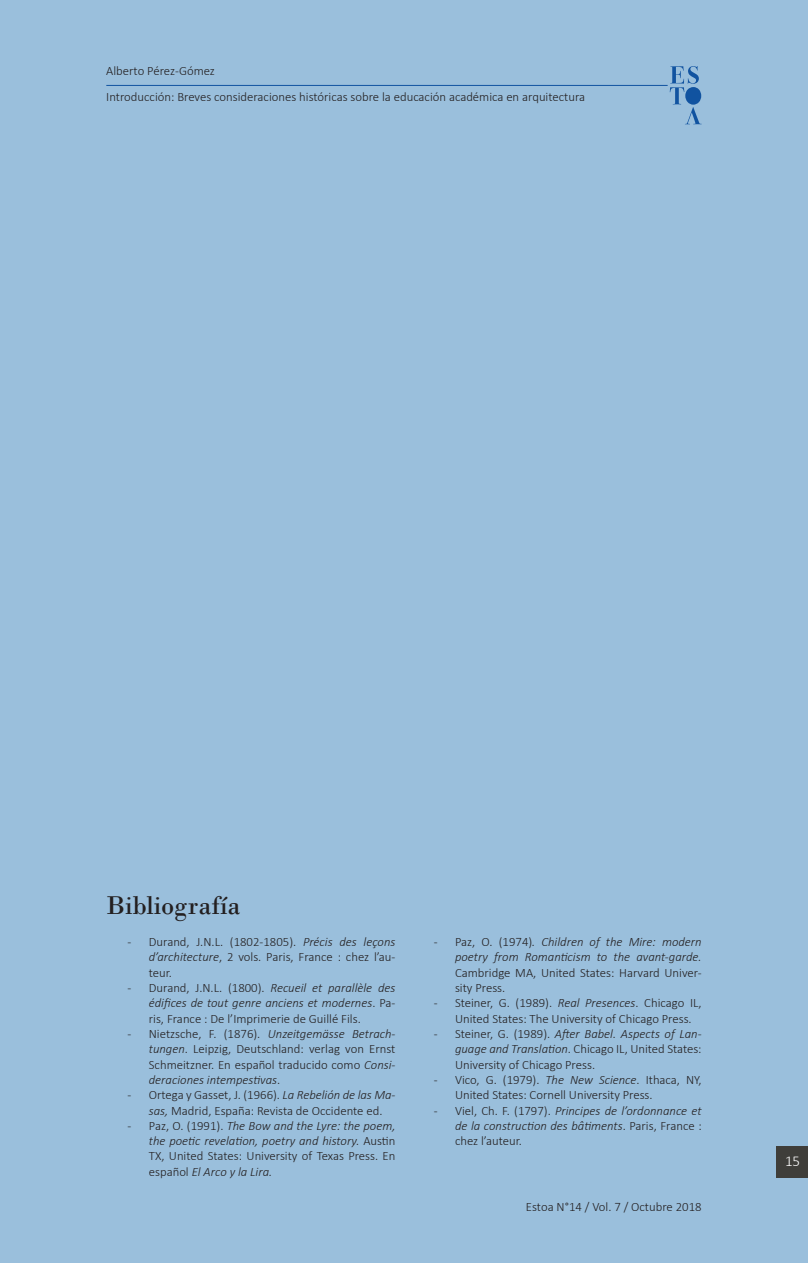
<style>
.page{position:relative;width:808px;height:1263px;background:#9abfdc}
.page>*{position:absolute;margin:0;border:0;box-sizing:border-box;transform-origin:0 0}
.No_Spacing{font:27px "Bodoni";color:#231f20}
.t1{font:300 15px "Calibri";color:#fff}
.t2{font:300 12.75px/15.3px "Calibri";color:#231f20;text-align:justify}
.t3{font:italic 300 12.75px/15.3px "Calibri";color:#231f20;text-align:justify}
.s1{font-style:italic}
.s2{font-style:normal}
</style>
<div class="page">
<div style="left:776px;top:1146px;width:32px;height:32px;background:#3f3e3a"></div>
<hr style="left:106px;top:85px;width:562px;height:1px;background:#1153a0">
<svg style="left:670px;top:66px;width:32px;height:58px"></svg>
<p class="t2" style="left:106px;top:63px;width:110px">Alberto Pérez-Gómez</p>
<p class="t2" style="left:106px;top:89px;width:480px">Introducción: Breves consideraciones históricas sobre la educación académica en arquitectura</p>
<p class="No_Spacing" style="left:106px;top:889px;width:136px">Bibliografía</p>
<p class="t2" style="left:149px;top:934px;width:248px;text-indent:-21px">- Durand, J.N.L. (1802-1805). <span class="s1">Précis des leçons d’architecture</span>, 2 vols. Paris, France : chez l’au&shy;teur.</p>
<p class="t2" style="left:149px;top:980px;width:248px;text-indent:-21px">- Durand, J.N.L. (1800). <span class="s1">Recueil et parallèle des édifices de tout genre anciens et modernes</span>. Pa&shy;ris, France : De l’Imprimerie de Guillé Fils.</p>
<p class="t2" style="left:149px;top:1026px;width:248px;text-indent:-21px">- Nietzsche, F. (1876). <span class="s1">Unzeitgemässe Betrach&shy;tungen</span>. Leipzig, Deutschland: verlag von Ernst Schmeitzner. En español traducido como <span class="s1">Consi&shy;deraciones intempestivas</span>.</p>
<p class="t2" style="left:149px;top:1087px;width:248px;text-indent:-21px">- Ortega y Gasset, J. (1966). <span class="s1">La Rebelión de las Ma&shy;sas,</span> Madrid, España: Revista de Occidente ed.</p>
<p class="t3" style="left:149px;top:1118px;width:248px;text-indent:-21px"><span class="s2">- Paz, O. (1991).</span> The Bow and the Lyre: the poem, the poetic revelation, poetry and history. <span class="s2">Austin TX, United States: University of Texas Press. En español</span> El Arco y la Lira.</p>
<p class="t3" style="left:455px;top:934px;width:248px;text-indent:-21px"><span class="s2">- Paz, O. (1974)</span>. Children of the Mire: modern poetry from Romanticism to the avant-garde.<br><span class="s2">Cambridge MA, United States: Harvard Univer&shy;sity Press.</span></p>
<p class="t2" style="left:455px;top:995px;width:248px;text-indent:-21px">- Steiner, G. (1989). <span class="s1">Real Presences</span>. Chicago IL,<br>United States: The University of Chicago Press.</p>
<p class="t2" style="left:455px;top:1026px;width:248px;text-indent:-21px">- Steiner, G. (1989). <span class="s1">After Babel. Aspects of Lan&shy;guage and Translation</span>. Chicago IL, United States:<br>University of Chicago Press.</p>
<p class="t2" style="left:455px;top:1072px;width:248px;text-indent:-21px">- Vico, G. (1979). <span class="s1">The New Science</span>. Ithaca, NY,<br>United States: Cornell University Press.</p>
<p class="t3" style="left:455px;top:1102px;width:248px;text-indent:-21px"><span class="s2">- Viel, Ch. F. (1797).</span> Principes de l’ordonnance et de la construction des bâtiments<span class="s2">. Paris, France : chez l’auteur.</span></p>
<p class="t2" style="left:526px;top:1199px;width:177px">Estoa N°14 / Vol. 7 / Octubre 2018</p>
<p class="t1" style="left:785px;top:1152px;width:17px">15</p>
</div>
